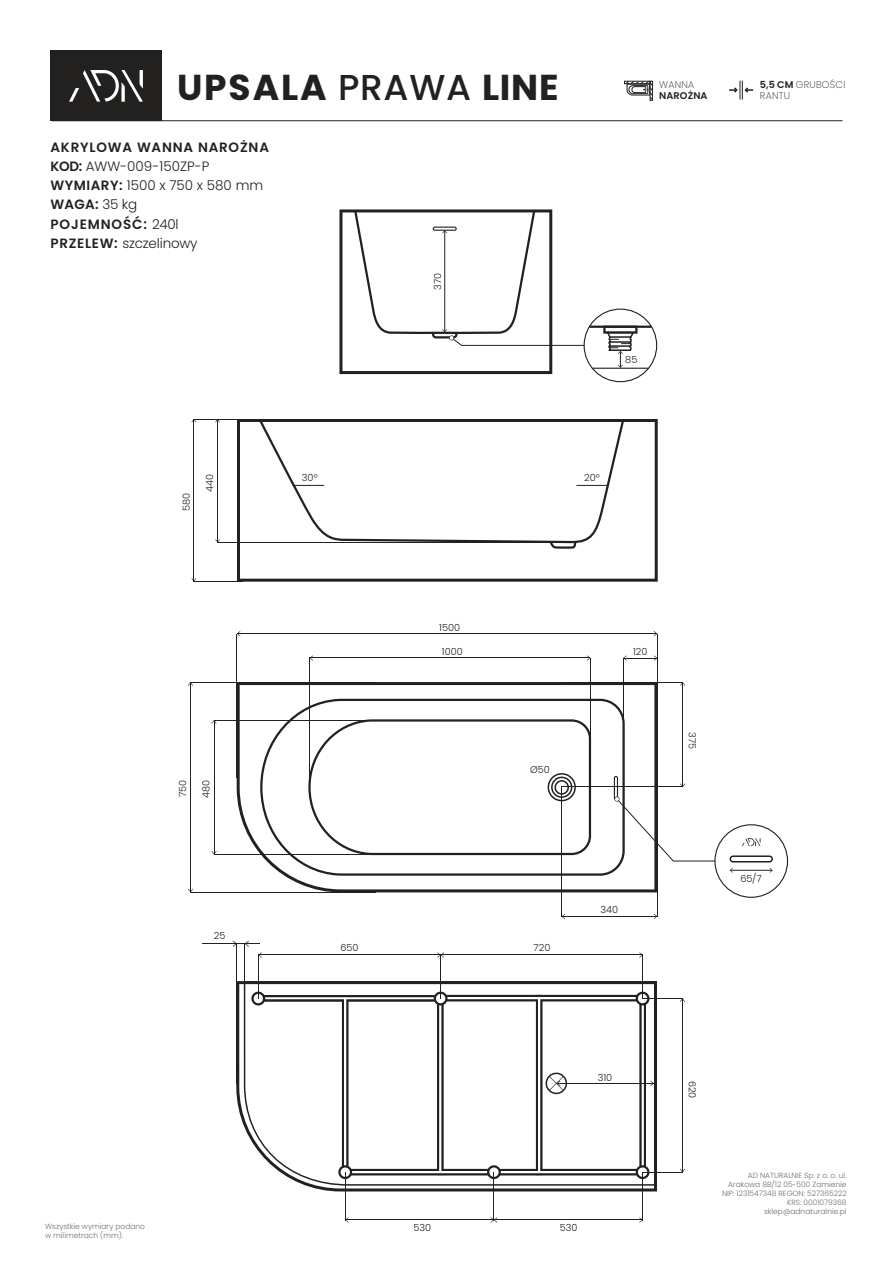
<style>
.page{position:relative;width:893px;height:1263px;background:#fff}
.page>*{position:absolute;margin:0;border:0;box-sizing:border-box;transform-origin:0 0}
.t1{font:700 36px "Poppins";letter-spacing:.05em;color:#232020}
.t2{font:600 13.5px/19.2px "Poppins";letter-spacing:.06em;color:#232020}
.t3{font:300 9.75px "Poppins";color:#232020}
.t4{font:200 9.75px/11.6px "Poppins";letter-spacing:.03em;color:#232020}
.t5{font:600 9.75px "Poppins";letter-spacing:.01em;color:#232020}
.t6{font:300 7.5px/9px "Poppins";color:#6d6f71;text-align:right}
.s1{font-weight:500}
.s2{font-weight:300}
.s3{font-weight:600}
</style>
<div class="page">
<hr style="left:52px;top:120px;width:790px;height:1px;background:#232020">
<div style="left:50px;top:50px;width:111px;height:71px;background:#232020"></div>
<svg style="left:69px;top:70px;width:74px;height:32px"></svg>
<svg style="left:729px;top:81px;width:24px;height:18px"></svg>
<div style="left:624px;top:81px;width:26px;height:3px;border:1px solid #232020"></div>
<svg style="left:625px;top:80px;width:28px;height:21px"></svg>
<svg style="left:237px;top:419px;width:421px;height:163px"></svg>
<svg style="left:258px;top:419px;width:368px;height:123px"></svg>
<svg style="left:548px;top:540px;width:29px;height:10px"></svg>
<hr style="left:194px;top:581px;width:49px;height:1px;background:#232020">
<hr style="left:217px;top:419px;width:1px;height:123px;background:#232020">
<hr style="left:194px;top:419px;width:1px;height:162px;background:#232020">
<hr style="left:194px;top:419px;width:49px;height:1px;background:#232020">
<hr style="left:218px;top:542px;width:333px;height:1px;background:#232020">
<svg style="left:191px;top:578px;width:5px;height:4px"></svg>
<hr style="left:293px;top:485px;width:31px;height:1px;background:#232020">
<hr style="left:576px;top:485px;width:32px;height:1px;background:#232020">
<svg style="left:237px;top:682px;width:420px;height:210px"></svg>
<svg style="left:259px;top:697px;width:367px;height:180px"></svg>
<hr style="left:214px;top:720px;width:186px;height:1px;background:#232020">
<hr style="left:214px;top:720px;width:1px;height:134px;background:#232020">
<hr style="left:190px;top:683px;width:1px;height:209px;background:#232020">
<svg style="left:211px;top:720px;width:6px;height:4px"></svg>
<hr style="left:214px;top:854px;width:186px;height:1px;background:#232020">
<hr style="left:190px;top:892px;width:186px;height:1px;background:#232020">
<hr style="left:190px;top:682px;width:186px;height:1px;background:#232020">
<hr style="left:623px;top:658px;width:1px;height:74px;background:#232020">
<hr style="left:624px;top:658px;width:33px;height:1px;background:#232020">
<svg style="left:623px;top:655px;width:4px;height:6px"></svg>
<hr style="left:562px;top:916px;width:95px;height:1px;background:#232020">
<hr style="left:561px;top:787px;width:1px;height:129px;background:#232020">
<hr style="left:657px;top:634px;width:1px;height:282px;background:#232020">
<hr style="left:561px;top:787px;width:122px;height:1px;background:#232020">
<hr style="left:682px;top:683px;width:1px;height:103px;background:#232020">
<hr style="left:563px;top:682px;width:120px;height:1px;background:#232020">
<svg style="left:680px;top:783px;width:5px;height:4px"></svg>
<hr style="left:309px;top:657px;width:281px;height:1px;background:#232020">
<hr style="left:590px;top:658px;width:1px;height:86px;background:#232020">
<hr style="left:309px;top:658px;width:1px;height:130px;background:#232020">
<hr style="left:237px;top:633px;width:420px;height:1px;background:#232020">
<hr style="left:237px;top:634px;width:1px;height:143px;background:#232020">
<div style="left:614px;top:776px;width:4px;height:24px;border:1px solid #232020;border-radius:2px"></div>
<hr style="left:202px;top:943px;width:58px;height:1px;background:#232020">
<svg style="left:245px;top:941px;width:4px;height:6px"></svg>
<hr style="left:244px;top:943px;width:1px;height:57px;background:#232020">
<hr style="left:236px;top:943px;width:1px;height:140px;background:#232020">
<hr style="left:682px;top:998px;width:1px;height:174px;background:#232020">
<hr style="left:642px;top:998px;width:41px;height:1px;background:#232020">
<hr style="left:643px;top:1172px;width:40px;height:1px;background:#232020">
<hr style="left:440px;top:955px;width:1px;height:43px;background:#232020">
<hr style="left:642px;top:955px;width:1px;height:44px;background:#232020">
<svg style="left:639px;top:952px;width:4px;height:5px"></svg>
<svg style="left:437px;top:952px;width:7px;height:5px"></svg>
<hr style="left:441px;top:955px;width:202px;height:1px;background:#232020">
<hr style="left:258px;top:955px;width:1px;height:43px;background:#232020">
<svg style="left:258px;top:952px;width:4px;height:5px"></svg>
<hr style="left:258px;top:955px;width:183px;height:1px;background:#232020">
<hr style="left:494px;top:1172px;width:1px;height:48px;background:#232020">
<hr style="left:494px;top:1220px;width:149px;height:1px;background:#232020">
<hr style="left:642px;top:1172px;width:1px;height:48px;background:#232020">
<svg style="left:639px;top:1217px;width:3px;height:5px"></svg>
<hr style="left:345px;top:1220px;width:149px;height:1px;background:#232020">
<hr style="left:345px;top:1172px;width:1px;height:48px;background:#232020">
<svg style="left:346px;top:1217px;width:3px;height:5px"></svg>
<svg style="left:490px;top:1217px;width:7px;height:5px"></svg>
<svg style="left:236px;top:981px;width:421px;height:210px"></svg>
<hr style="left:557px;top:1083px;width:96px;height:1px;background:#232020">
<svg style="left:549px;top:1076px;width:15px;height:15px"></svg>
<svg style="left:650px;top:1081px;width:4px;height:5px"></svg>
<div style="left:714px;top:824px;width:74px;height:74px;border:1px solid #232020;border-radius:50%"></div>
<svg style="left:614px;top:796px;width:102px;height:66px"></svg>
<div style="left:730px;top:855px;width:43px;height:7px;border:2px solid #232020;border-radius:3px"></div>
<hr style="left:730px;top:870px;width:42px;height:1px;background:#232020">
<svg style="left:730px;top:868px;width:3px;height:5px"></svg>
<svg style="left:742px;top:838px;width:19px;height:8px"></svg>
<div style="left:584px;top:309px;width:73px;height:73px;border:1px solid #232020;border-radius:50%"></div>
<hr style="left:589px;top:326px;width:62px;height:2px;background:#232020">
<hr style="left:592px;top:368px;width:57px;height:1px;background:#232020">
<div style="left:603px;top:326px;width:34px;height:8px;border:2px solid #232020"></div>
<svg style="left:605px;top:331px;width:31px;height:37px"></svg>
<svg style="left:339px;top:209px;width:246px;height:165px"></svg>
<div style="left:433px;top:227px;width:24px;height:4px;border:1px solid #232020;border-radius:2px"></div>
<h1 class="t1" style="left:177px;top:66px;width:383px">UPSALA <span class="s1">PRAWA</span> LINE</h1>
<h2 class="t2" style="left:50px;top:138px;width:220px">AKRYLOWA WANNA NAROŻNA<br>KOD: <span class="s2">AWW-009-150ZP-P<br></span>WYMIARY: <span class="s2">1500 x 750 x 580 mm<br></span>WAGA: <span class="s2">35 kg<br></span>POJEMNOŚĆ: <span class="s2">240l<br></span>PRZELEW: <span class="s2">szczelinowy</span></h2>
<h3 class="t3" style="left:432px;top:290px;width:18px;rotate:-90deg">370</h3>
<h3 class="t4" style="left:659px;top:79px;width:37px">WANNA</h3>
<h3 class="t5" style="left:659px;top:90px;width:50px">NAROŻNA</h3>
<h3 class="t3" style="left:625px;top:354px;width:14px">85</h3>
<h3 class="t3" style="left:181px;top:511px;width:20px;rotate:-90deg">580</h3>
<h3 class="t3" style="left:204px;top:492px;width:19px;rotate:-90deg">440</h3>
<h3 class="t3" style="left:302px;top:472px;width:17px">30°</h3>
<h3 class="t3" style="left:584px;top:472px;width:17px">20°</h3>
<h3 class="t4" style="left:760px;top:79px;width:87px"><span class="s3">5,5 CM</span> GRUBOŚCI<br>RANTU</h3>
<h3 class="t3" style="left:177px;top:797px;width:19px;rotate:-90deg">750</h3>
<h3 class="t3" style="left:200px;top:798px;width:20px;rotate:-90deg">480</h3>
<h3 class="t3" style="left:214px;top:930px;width:13px">25</h3>
<h3 class="t3" style="left:439px;top:621px;width:22px">1500</h3>
<h3 class="t3" style="left:442px;top:645px;width:22px">1000</h3>
<h3 class="t3" style="left:530px;top:764px;width:21px">Ø50</h3>
<h3 class="t3" style="left:340px;top:942px;width:20px">650</h3>
<h3 class="t3" style="left:534px;top:942px;width:18px">720</h3>
<h3 class="t3" style="left:633px;top:645px;width:16px">120</h3>
<h3 class="t3" style="left:698px;top:732px;width:18px;rotate:90deg">375</h3>
<h3 class="t3" style="left:601px;top:904px;width:19px">340</h3>
<h3 class="t3" style="left:740px;top:873px;width:23px">65/7</h3>
<p class="t6" style="left:45px;top:1222px;width:101px;text-align:left">Wszystkie wymiary podano w milimetrach (mm).</p>
<h3 class="t3" style="left:598px;top:1071px;width:16px">310</h3>
<h3 class="t3" style="left:413px;top:1222px;width:19px">530</h3>
<h3 class="t3" style="left:560px;top:1222px;width:19px">530</h3>
<h3 class="t3" style="left:698px;top:1081px;width:19px;rotate:90deg">620</h3>
<p class="t6" style="left:722px;top:1171px;width:126px">AD NATURALNIE Sp. z o. o. ul.<br>Arakowa 8B/12 05-500 Zamienie<br>NIP: 1231547348 REGON: 527365222<br>KRS: 0001079368 sklep@adnaturalnie.pl</p>
</div>
